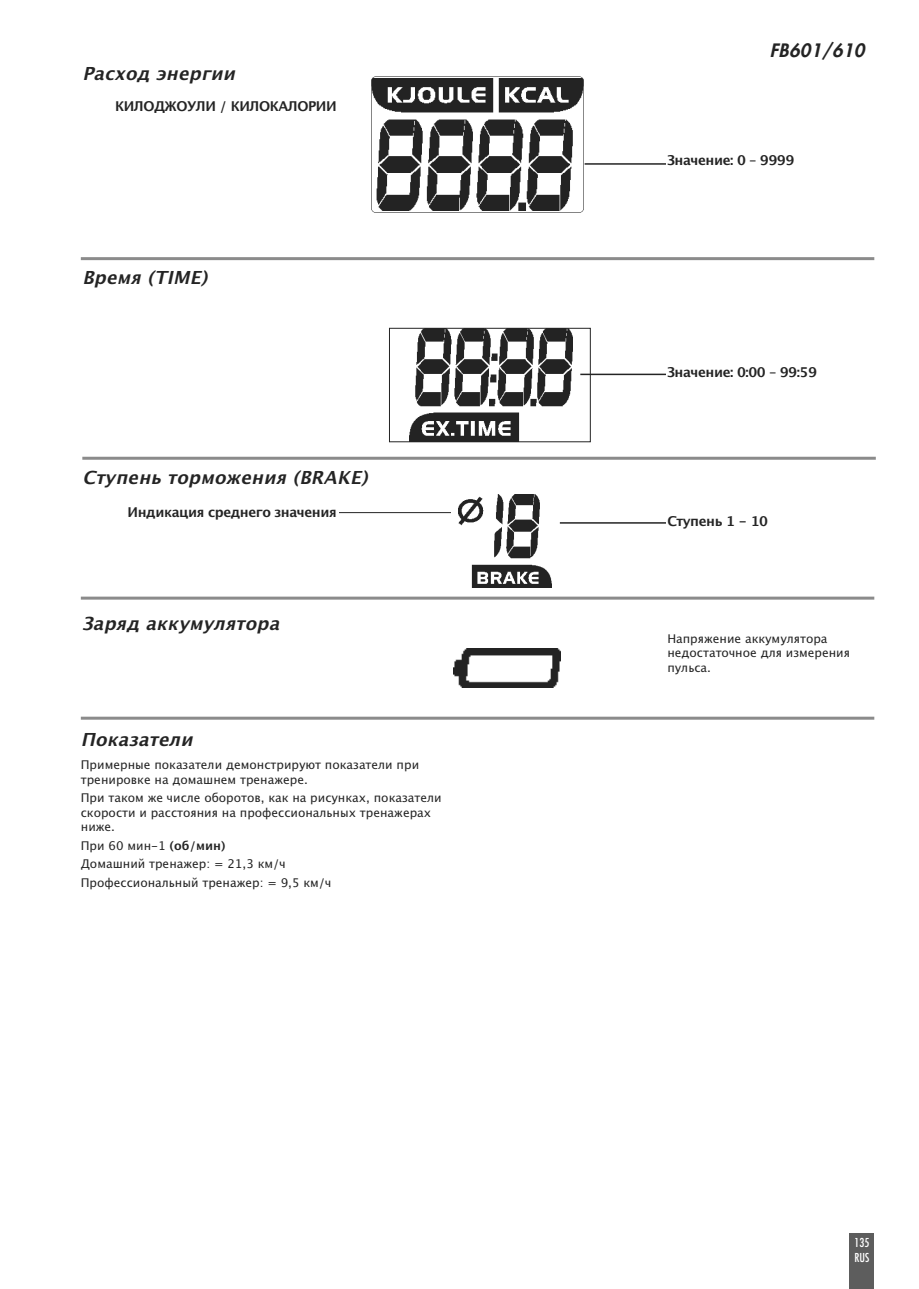
<style>
.page{position:relative;width:919px;height:1289px;background:#fff}
.page>*{position:absolute;margin:0;border:0;box-sizing:border-box;transform-origin:0 0}
.t1{font:italic 700 18px "Lucida Grande";letter-spacing:.015em;color:#242424}
.t2{font:italic 800 18px "Futura CE";color:#242424}
.t3{font:700 13.5px "Lucida Grande";letter-spacing:-.035em;color:#242424}
.t4{font:12px/14.4px "Lucida Grande";color:#242424}
.t5{font:condensed 12px/15.6px "Futura";color:#fff}
.s1{font-weight:700}
</style>
<div class="page">
<div style="left:849px;top:1233px;width:25px;height:55px;background:#5d5d5d"></div>
<img style="left:409px;top:330px;width:163px;height:110px">
<div style="left:389px;top:328px;width:201px;height:114px;border:1px solid #242424"></div>
<hr style="left:580px;top:373px;width:105px;height:2px;background:#242424">
<img style="left:373px;top:79px;width:209px;height:131px">
<div style="left:371px;top:76px;width:213px;height:137px;border:1px solid #242424;border-radius:5px"></div>
<hr style="left:584px;top:163px;width:101px;height:2px;background:#242424">
<hr style="left:81px;top:257px;width:793px;height:3px;background:#8b8b8b">
<hr style="left:82px;top:457px;width:793px;height:3px;background:#8b8b8b">
<hr style="left:81px;top:596px;width:793px;height:3px;background:#8b8b8b">
<hr style="left:81px;top:716px;width:793px;height:3px;background:#8b8b8b">
<img style="left:458px;top:494px;width:94px;height:94px">
<img style="left:453px;top:648px;width:107px;height:39px">
<hr style="left:560px;top:522px;width:124px;height:1px;background:#242424">
<hr style="left:228px;top:512px;width:223px;height:1px;background:#242424">
<div style="left:81px;top:502px;width:257px;height:21px;background:#fff"></div>
<div style="left:665px;top:365px;width:209px;height:21px;background:#fff"></div>
<div style="left:665px;top:513px;width:209px;height:22px;background:#fff"></div>
<div style="left:665px;top:140px;width:209px;height:41px;background:#fff"></div>
<h1 class="t1" style="left:82px;top:63px;width:157px">Расход энергии</h1>
<p class="t3" style="left:115px;top:98px;width:223px">КИЛОДЖОУЛИ / КИЛОКАЛОРИИ</p>
<h1 class="t1" style="left:82px;top:268px;width:129px">Время (TIME)</h1>
<h1 class="t1" style="left:82px;top:467px;width:290px">Ступень торможения (BRAKE)</h1>
<p class="t3" style="left:128px;top:504px;width:211px">Индикация среднего значения</p>
<h1 class="t1" style="left:82px;top:613px;width:201px">Заряд аккумулятора</h1>
<h1 class="t1" style="left:81px;top:729px;width:116px">Показатели</h1>
<p class="t4" style="left:81px;top:758px;width:340px">Примерные показатели демонстрируют показатели при тренировке на домашнем тренажере.</p>
<p class="t4" style="left:81px;top:791px;width:362px">При таком же числе оборотов, как на рисунках, показатели скорости и расстояния на профессиональных тренажерах ниже.</p>
<p class="t4" style="left:81px;top:836px;width:252px;line-height:18.6px">При 60 мин-1 <span class="s1">(об/мин)<br></span>Домашний тренажер: = 21,3 км/ч<br>Профессиональный тренажер: = 9,5 км/ч</p>
<h1 class="t2" style="left:769px;top:41px;width:100px">FB601/610</h1>
<p class="t3" style="left:667px;top:152px;width:128px">Значение: 0 – 9999</p>
<p class="t3" style="left:667px;top:365px;width:151px">Значение: 0:00 – 99:59</p>
<p class="t3" style="left:667px;top:513px;width:102px">Ступень 1 - 10</p>
<p class="t4" style="left:667px;top:631px;width:184px">Напряжение аккумулятора недостаточное для измерения пульса.</p>
<p class="t5" style="left:854px;top:1235px;width:16px">135<br>RUS</p>
</div>
